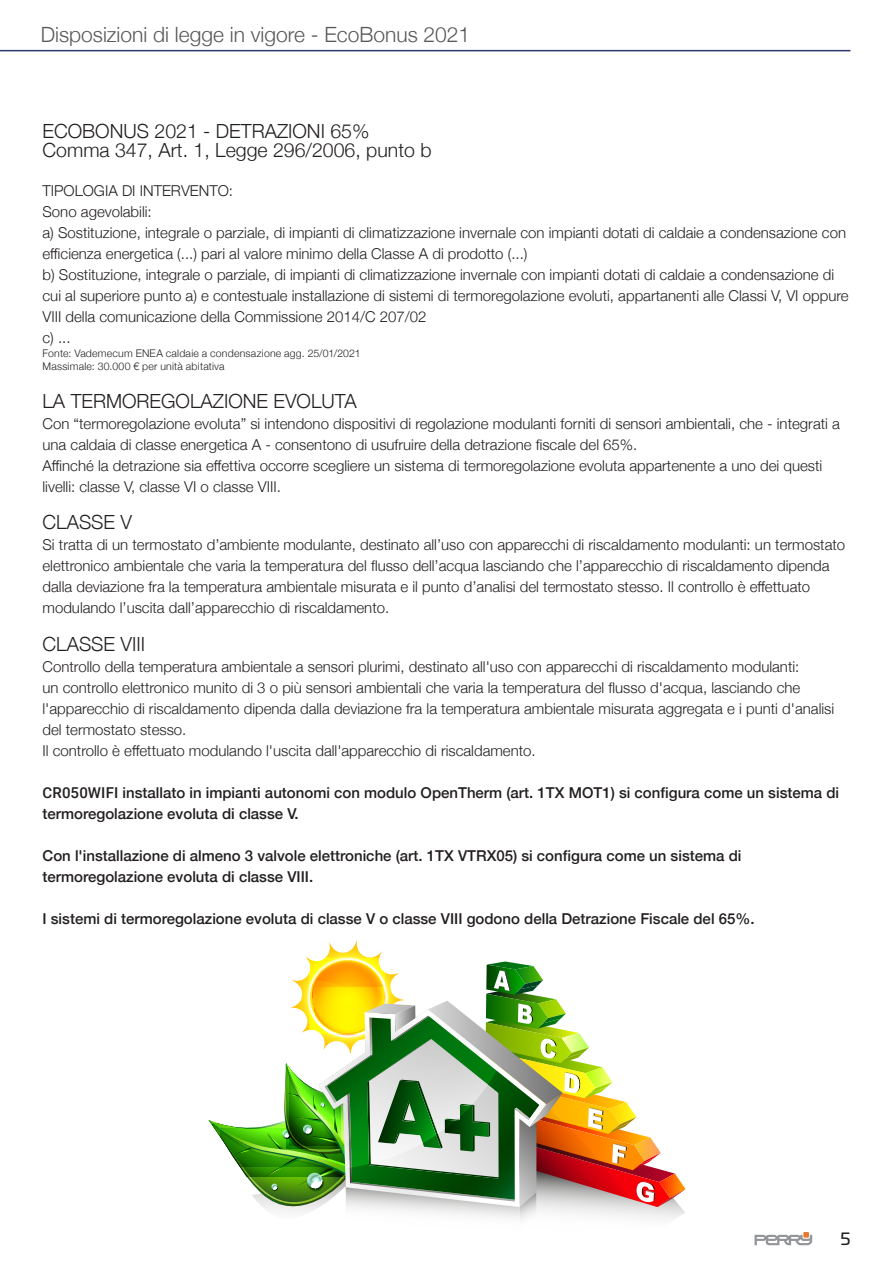
<style>
.page{position:relative;width:893px;height:1263px;background:#fff}
.page>*{position:absolute;margin:0;border:0;box-sizing:border-box;transform-origin:0 0}
.Paragrafo_testo{font:300 21px "Helvetica Neue";color:#57585a}
.Paragrafo_testo-2{font:300 19.5px "Helvetica Neue";color:#231f20}
.t1{font:16.5px "Univia Pro";color:#231f20}
.Paragrafo_testo-3{font:300 15px/21px "Helvetica Neue";color:#231f20}
.Paragrafo_testo-4{font:500 15px/21px "Helvetica Neue";color:#231f20}
.Paragrafo_testo-5{font:300 10.5px "Helvetica Neue";letter-spacing:.02em;color:#231f20}
.s1{font-family:"Roboto"}
</style>
<div class="page">
<svg style="left:754px;top:1232px;width:58px;height:13px"></svg>
<hr style="left:0;top:50px;width:850px;height:1px;background:#2b3870">
<img style="left:208px;top:940px;width:477px;height:280px">
<p class="Paragrafo_testo" style="left:41px;top:17px;width:431px">Disposizioni di legge in vigore - EcoBonus 2021</p>
<p class="Paragrafo_testo-2" style="left:43px;top:115px;width:328px">ECOBONUS 2021 - DETRAZIONI 65%</p>
<p class="Paragrafo_testo-2" style="left:43px;top:135px;width:391px">Comma 347, Art. 1, Legge 296/2006, punto b</p>
<p class="Paragrafo_testo-3" style="left:43px;top:179px;width:192px">TIPOLOGIA DI INTERVENTO:</p>
<p class="Paragrafo_testo-3" style="left:43px;top:200px;width:111px">Sono agevolabili:</p>
<p class="Paragrafo_testo-3" style="left:43px;top:221px;width:805px">a) Sostituzione, integrale o parziale, di impianti di climatizzazione invernale con impianti dotati di caldaie a condensazione con efficienza energetica (...) pari al valore minimo della Classe A di prodotto (...)</p>
<p class="Paragrafo_testo-3" style="left:43px;top:263px;width:808px">b) Sostituzione, integrale o parziale, di impianti di climatizzazione invernale con impianti dotati di caldaie a condensazione di cui al superiore punto a) e contestuale installazione di sistemi di termoregolazione evoluti, appartanenti alle Classi V, VI oppure<br>VIII della comunicazione della Commissione 2014/C 207/02</p>
<p class="Paragrafo_testo-3" style="left:43px;top:326px;width:30px">c) ...</p>
<p class="Paragrafo_testo-5" style="left:43px;top:345px;width:320px">Fonte: Vademecum ENEA caldaie a condensazione agg. 25/01/2021</p>
<p class="Paragrafo_testo-5" style="left:43px;top:358px;width:184px">Massimale: 30.000 € per unità abitativa</p>
<p class="Paragrafo_testo-2" style="left:43px;top:385px;width:316px">LA TERMOREGOLAZIONE EVOLUTA</p>
<p class="Paragrafo_testo-3" style="left:43px;top:412px;width:799px">Con “termoregolazione evoluta” si intendono dispositivi di regolazione modulanti forniti di sensori ambientali, che - integrati a una caldaia di classe energetica A - consentono di usufruire della detrazione fiscale del 65%.</p>
<p class="Paragrafo_testo-3" style="left:43px;top:454px;width:781px">Affinché la detrazione sia effettiva occorre scegliere un sistema di termoregolazione evoluta appartenente a uno dei questi livelli: classe V, classe VI o classe VIII.</p>
<p class="Paragrafo_testo-2" style="left:43px;top:507px;width:91px">CLASSE V</p>
<p class="Paragrafo_testo-3" style="left:43px;top:533px;width:804px">Si tratta di un termostato d’ambiente modulante, destinato all’uso con apparecchi di riscaldamento modulanti: un termostato elettronico ambientale che varia la temperatura del flusso dell’acqua lasciando che l’apparecchio di riscaldamento dipenda dalla deviazione fra la temperatura ambientale misurata e il punto d’analisi del termostato stesso. Il controllo è effettuato modulando l’uscita dall’apparecchio di riscaldamento.</p>
<p class="Paragrafo_testo-2" style="left:43px;top:628px;width:104px">CLASSE VIII</p>
<p class="Paragrafo_testo-3" style="left:43px;top:655px;width:793px">Controllo della temperatura ambientale a sensori plurimi, destinato all'uso con apparecchi di riscaldamento modulanti:<br>un controllo elettronico munito di 3 o più sensori ambientali che varia la temperatura del flusso d'acqua, lasciando che l'apparecchio di riscaldamento dipenda dalla deviazione fra la temperatura ambientale misurata aggregata e i punti d'analisi del termostato stesso.<br>Il controllo è effettuato modulando l'uscita dall'apparecchio di riscaldamento.</p>
<p class="Paragrafo_testo-4" style="left:43px;top:781px;width:798px"><span class="s1">CR050WIFI</span> installato in impianti autonomi con modulo OpenTherm (art. 1TX MOT1) si configura come un sistema di termoregolazione evoluta di classe V.</p>
<p class="Paragrafo_testo-4" style="left:43px;top:844px;width:700px">Con l'installazione di almeno 3 valvole elettroniche (art. 1TX VTRX05) si configura come un sistema di termoregolazione evoluta di classe VIII.</p>
<p class="Paragrafo_testo-4" style="left:43px;top:907px;width:714px">I sistemi di termoregolazione evoluta di classe V o classe VIII godono della Detrazione Fiscale del 65%.</p>
<p class="t1" style="left:840px;top:1227px;width:12px">5</p>
</div>
